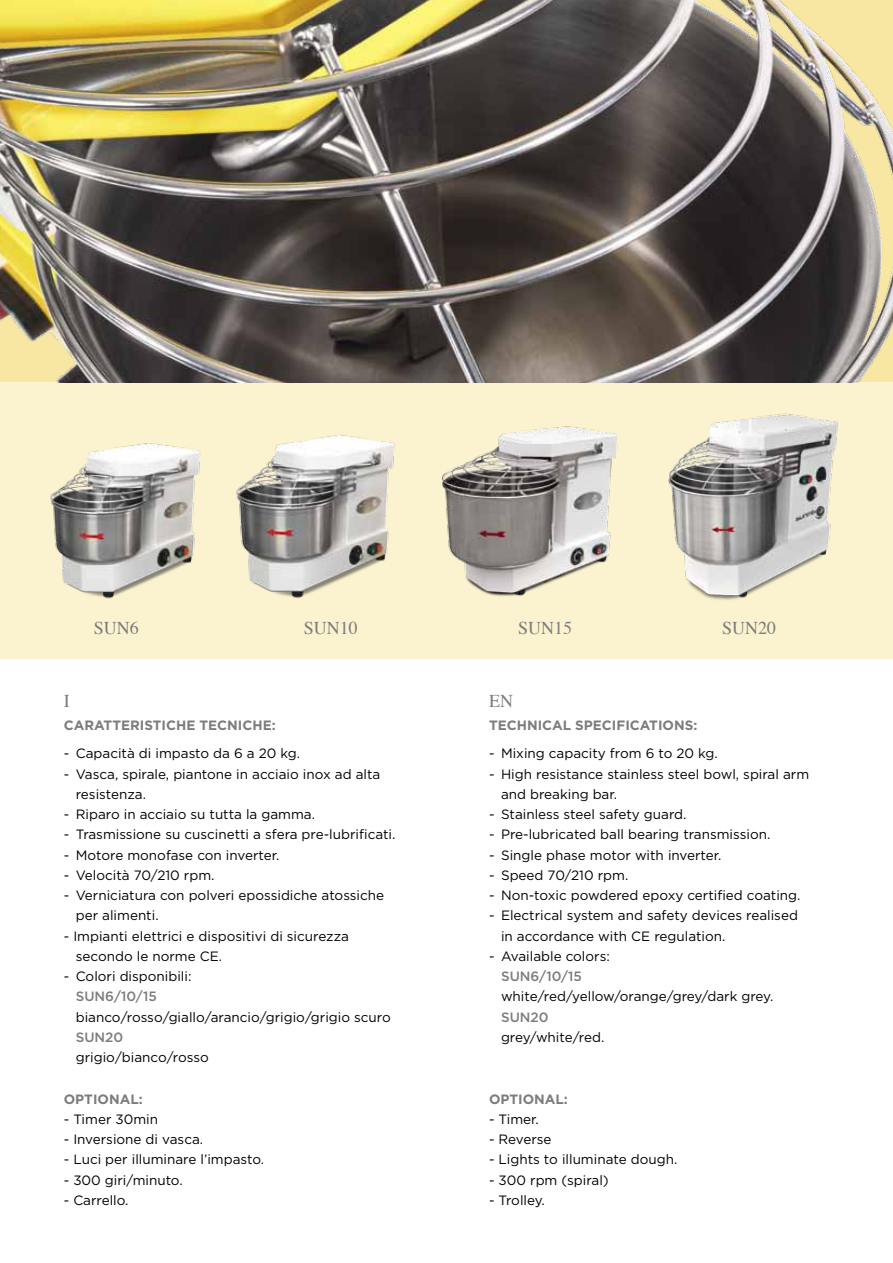
<style>
.page{position:relative;width:893px;height:1263px;background:#fff}
.page>*{position:absolute;margin:0;border:0;box-sizing:border-box;transform-origin:0 0}
.t1{font:18px "Times";color:#7c7c7c}
.t2{font:13.5px/20.2px "Gotham";color:#000}
.t3{font:700 13.5px "Gotham";color:#7c7c7c}
.t4{font:500 13.5px "Gotham";color:#7c7c7c}
</style>
<div class="page">
<div style="left:0;top:383px;width:893px;height:276px;background:#fbf3d0"></div>
<img style="left:442px;top:426px;width:176px;height:170px">
<img style="left:236px;top:435px;width:159px;height:163px">
<img style="left:50px;top:443px;width:151px;height:156px">
<img style="left:668px;top:413px;width:170px;height:187px">
<img style="left:0;top:0;width:893px;height:383px">
<h1 class="t1" style="left:64px;top:684px;width:7px">I</h1>
<h1 class="t1" style="left:94px;top:611px;width:46px">SUN6</h1>
<h1 class="t1" style="left:304px;top:611px;width:55px">SUN10</h1>
<h1 class="t1" style="left:518px;top:611px;width:55px">SUN15</h1>
<h1 class="t1" style="left:722px;top:611px;width:55px">SUN20</h1>
<h1 class="t1" style="left:489px;top:684px;width:25px">EN</h1>
<p class="t3" style="left:64px;top:716px;width:213px">CARATTERISTICHE TECNICHE:</p>
<p class="t2" style="left:64px;top:743px;width:238px">- Capacità di impasto da 6 a 20 kg.</p>
<p class="t2" style="left:76px;top:763px;width:306px;text-indent:-12px">- Vasca, spirale, piantone in acciaio inox ad alta resistenza.</p>
<p class="t2" style="left:64px;top:804px;width:253px">- Riparo in acciaio su tutta la gamma.</p>
<p class="t2" style="left:64px;top:824px;width:333px">- Trasmissione su cuscinetti a sfera pre-lubrificati.</p>
<p class="t2" style="left:64px;top:844px;width:217px">- Motore monofase con inverter.</p>
<p class="t2" style="left:64px;top:864px;width:152px">- Velocità 70/210 rpm.</p>
<p class="t2" style="left:76px;top:885px;width:310px;text-indent:-12px">- Verniciatura con polveri epossidiche atossiche per alimenti.</p>
<p class="t2" style="left:76px;top:925px;width:275px;text-indent:-12px">- Impianti elettrici e dispositivi di sicurezza secondo le norme CE.</p>
<p class="t2" style="left:64px;top:966px;width:129px">- Colori disponibili:</p>
<p class="t4" style="left:76px;top:988px;width:82px">SUN6/10/15</p>
<p class="t2" style="left:76px;top:1006px;width:317px">bianco/rosso/giallo/arancio/grigio/grigio scuro</p>
<p class="t4" style="left:76px;top:1028px;width:49px">SUN20</p>
<p class="t2" style="left:76px;top:1047px;width:135px">grigio/bianco/rosso</p>
<p class="t3" style="left:64px;top:1090px;width:80px">OPTIONAL:</p>
<p class="t2" style="left:64px;top:1109px;width:96px">- Timer 30min</p>
<p class="t2" style="left:64px;top:1129px;width:141px">- Inversione di vasca.</p>
<p class="t2" style="left:64px;top:1149px;width:202px">- Luci per illuminare l’impasto.</p>
<p class="t2" style="left:64px;top:1169px;width:120px">- 300 giri/minuto.</p>
<p class="t2" style="left:64px;top:1190px;width:66px">- Carrello.</p>
<p class="t3" style="left:489px;top:716px;width:210px">TECHNICAL SPECIFICATIONS:</p>
<p class="t2" style="left:489px;top:743px;width:230px">- Mixing capacity from 6 to 20 kg.</p>
<p class="t2" style="left:501px;top:763px;width:310px;text-indent:-12px">- High resistance stainless steel bowl, spiral arm and breaking bar.</p>
<p class="t2" style="left:489px;top:804px;width:199px">- Stainless steel safety guard.</p>
<p class="t2" style="left:489px;top:824px;width:283px">- Pre-lubricated ball bearing transmission.</p>
<p class="t2" style="left:489px;top:844px;width:234px">- Single phase motor with inverter.</p>
<p class="t2" style="left:489px;top:864px;width:141px">- Speed 70/210 rpm.</p>
<p class="t2" style="left:489px;top:885px;width:313px">- Non-toxic powdered epoxy certified coating.</p>
<p class="t2" style="left:501px;top:905px;width:298px;text-indent:-12px">- Electrical system and safety devices realised in accordance with CE regulation.</p>
<p class="t2" style="left:489px;top:945px;width:122px">- Available colors:</p>
<p class="t4" style="left:501px;top:967px;width:82px">SUN6/10/15</p>
<p class="t2" style="left:501px;top:986px;width:274px">white/red/yellow/orange/grey/dark grey.</p>
<p class="t4" style="left:501px;top:1008px;width:49px">SUN20</p>
<p class="t2" style="left:501px;top:1026px;width:105px">grey/white/red.</p>
<p class="t3" style="left:489px;top:1090px;width:80px">OPTIONAL:</p>
<p class="t2" style="left:489px;top:1109px;width:51px">- Timer.</p>
<p class="t2" style="left:489px;top:1129px;width:64px">- Reverse</p>
<p class="t2" style="left:489px;top:1149px;width:190px">- Lights to illuminate dough.</p>
<p class="t2" style="left:489px;top:1169px;width:121px">- 300 rpm (spiral)</p>
<p class="t2" style="left:489px;top:1190px;width:57px">- Trolley.</p>
</div>
